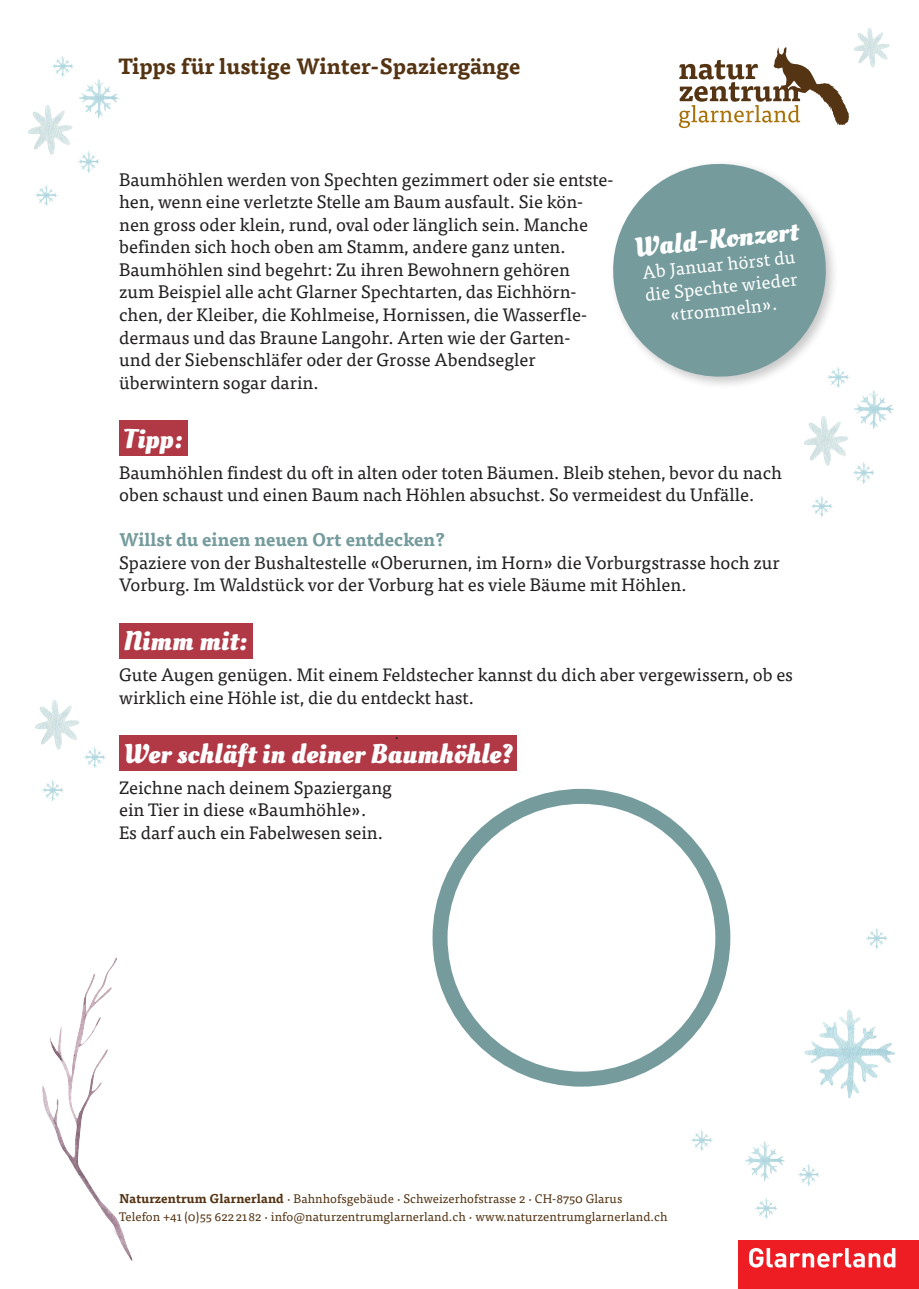
<style>
.page{position:relative;width:919px;height:1289px;background:#fff}
.page>*{position:absolute;margin:0;border:0;box-sizing:border-box;transform-origin:0 0}
._07_Titel_Kreis__mit{font:700 27px "Oleo Script";letter-spacing:.01em;color:#fff}
.t1{font:700 21.75px "Tisa OT";letter-spacing:.005em;color:#543413}
._09_Grundschrift_Rüc{font:18px/22.5px "Tisa OT";color:#231f20}
._07_Titel_Kreis__mit-2{font:18px/22.5px "Tisa OT";color:#fff;text-align:center}
._09_Grundschrift_Rüc-2{font:700 18px "Tisa OT";color:#759b9c}
.t2{font:12.3px/18.3px "Tisa OT";letter-spacing:.005em;color:#543413}
.s1{font-weight:700;font-size:12.6px}
.s2{font-size:11.25px}
</style>
<div class="page">
<img style="left:42px;top:957px;width:91px;height:304px">
<img style="left:28px;top:105px;width:45px;height:50px">
<img style="left:804px;top:416px;width:45px;height:50px">
<img style="left:35px;top:700px;width:45px;height:50px">
<img style="left:853px;top:27px;width:37px;height:41px">
<img style="left:67px;top:79px;width:52px;height:44px">
<img style="left:842px;top:390px;width:52px;height:43px">
<img style="left:745px;top:1141px;width:40px;height:40px">
<img style="left:52px;top:56px;width:22px;height:21px">
<img style="left:839px;top:369px;width:11px;height:18px">
<img style="left:35px;top:185px;width:23px;height:21px">
<img style="left:811px;top:496px;width:22px;height:21px">
<img style="left:755px;top:1198px;width:23px;height:21px">
<img style="left:42px;top:780px;width:22px;height:21px">
<img style="left:71px;top:148px;width:28px;height:25px">
<img style="left:846px;top:459px;width:28px;height:25px">
<img style="left:866px;top:928px;width:22px;height:21px">
<img style="left:798px;top:1164px;width:21px;height:22px">
<img style="left:78px;top:743px;width:28px;height:25px">
<div style="left:119px;top:420px;width:68px;height:36px;background:#b13946"></div>
<div style="left:119px;top:623px;width:133px;height:35px;background:#b13946"></div>
<div style="left:119px;top:735px;width:398px;height:36px;background:#b13946"></div>
<svg style="left:613px;top:163px;width:219px;height:220px;fill:#759b9c"></svg>
<img style="left:804px;top:1009px;width:90px;height:90px">
<div style="left:432px;top:788px;width:298px;height:298px;border:15px solid #759b9c;border-radius:50%"></div>
<img style="left:691px;top:1130px;width:22px;height:21px">
<div style="left:738px;top:1240px;width:180px;height:48px;background:#ee1d23"></div>
<svg style="left:749px;top:1247px;width:146px;height:20px"></svg>
<svg style="left:678px;top:47px;width:171px;height:81px"></svg>
<p class="t1" style="left:118px;top:53px;width:404px">Tipps für lustige Winter-Spaziergänge</p>
<p class="_09_Grundschrift_Rüc" style="left:119px;top:169px;width:496px">Baumhöhlen werden von Spechten gezimmert oder sie entste&shy;hen, wenn eine verletzte Stelle am Baum ausfault. Sie kön&shy;nen gross oder klein, rund, oval oder länglich sein. Manche befinden sich hoch oben am Stamm, andere ganz unten.<br>Baumhöhlen sind begehrt: Zu ihren Bewohnern gehören<br>zum Beispiel alle acht Glarner Spechtarten, das Eichhörn&shy;chen, der Kleiber, die Kohlmeise, Hornissen, die Wasserfle&shy;dermaus und das Braune Langohr. Arten wie der Garten-<br>und der Siebenschläfer oder der Grosse Abendsegler überwintern sogar darin.</p>
<p class="_07_Titel_Kreis__mit" style="left:123px;top:422px;width:61px">Tipp:</p>
<p class="_09_Grundschrift_Rüc" style="left:119px;top:461px;width:664px">Baumhöhlen findest du oft in alten oder toten Bäumen. Bleib stehen, bevor du nach oben schaust und einen Baum nach Höhlen absuchst. So vermeidest du Unfälle.</p>
<p class="_09_Grundschrift_Rüc-2" style="left:119px;top:528px;width:327px">Willst du einen neuen Ort entdecken?</p>
<p class="_09_Grundschrift_Rüc" style="left:119px;top:551px;width:662px">Spaziere von der Bushaltestelle «Oberurnen, im Horn» die Vorburgstrasse hoch zur<br>Vorburg. Im Waldstück vor der Vorburg hat es viele Bäume mit Höhlen.</p>
<p class="_07_Titel_Kreis__mit" style="left:123px;top:624px;width:126px">Nimm mit:</p>
<p class="_09_Grundschrift_Rüc" style="left:119px;top:664px;width:675px">Gute Augen genügen. Mit einem Feldstecher kannst du dich aber vergewissern, ob es wirklich eine Höhle ist, die du entdeckt hast.</p>
<p class="_07_Titel_Kreis__mit" style="left:123px;top:737px;width:391px">Wer schläft in deiner Baumhöhle?</p>
<p class="_09_Grundschrift_Rüc" style="left:119px;top:776px;width:274px">Zeichne nach deinem Spaziergang ein Tier in diese «Baumhöhle».<br>Es darf auch ein Fabelwesen sein.</p>
<p class="_07_Titel_Kreis__mit" style="left:632px;top:232px;width:166px;rotate:-6deg">Wald-Konzert</p>
<p class="_07_Titel_Kreis__mit-2" style="left:641px;top:261px;width:155px;rotate:-6deg">Ab Januar hörst du die Spechte wieder «trommeln».</p>
<p class="t2" style="left:119px;top:1189px;width:550px"><span class="s1">Naturzentrum Glarnerland</span> · Bahnhofsgebäude · Schweizerhofstrasse 2 · CH-8750 Glarus<br>Telefon +41 (0)55 622 2182 · info<span class="s2">@</span>naturzentrumglarnerland.ch · www.naturzentrumglarnerland.ch</p>
</div>
